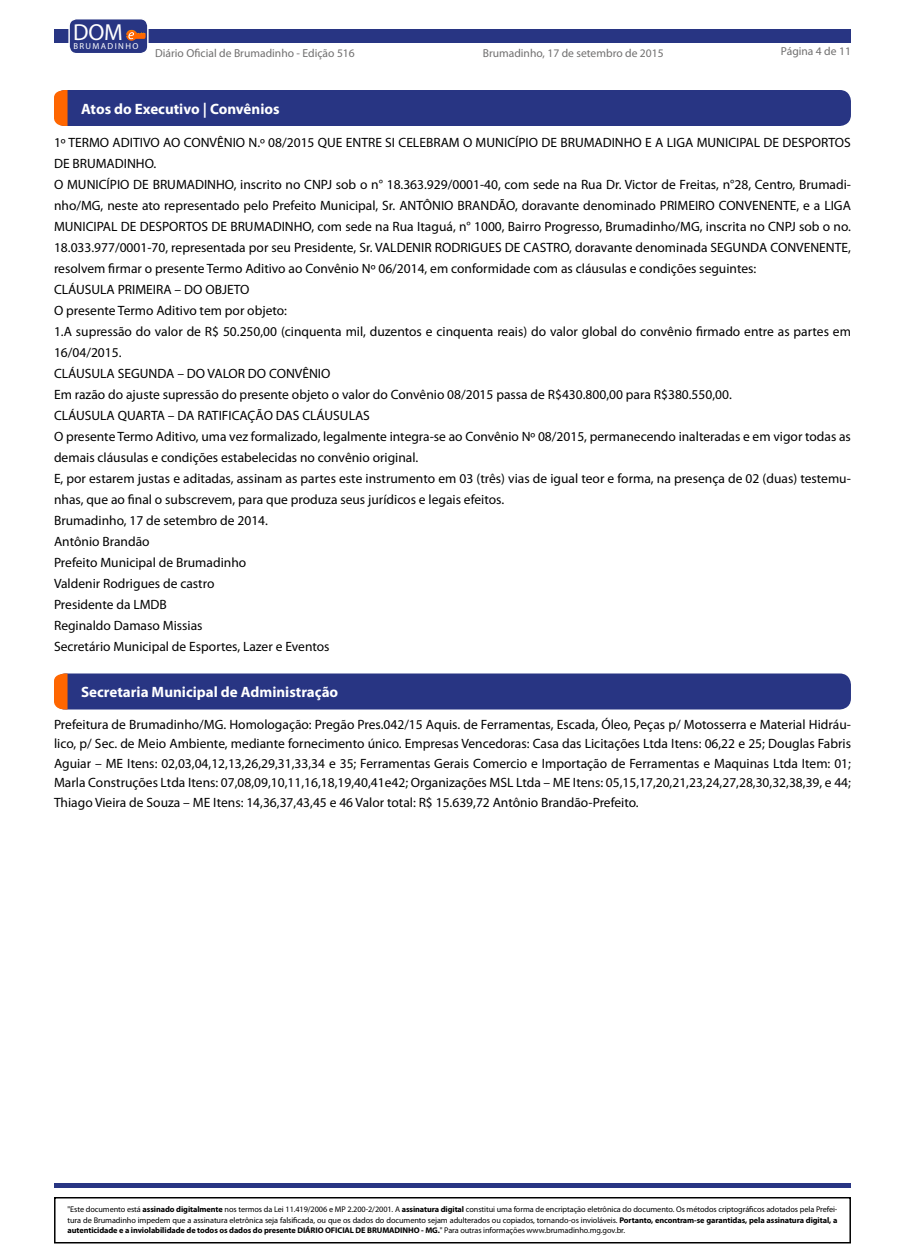
<style>
.page{position:relative;width:905px;height:1260px;background:#fff}
.page>*{position:absolute;margin:0;border:0;box-sizing:border-box;transform-origin:0 0}
.t1{font:23.25px "Myriad Pro";color:#fff}
.t2{font:700 15px "Myriad Pro";color:#fff}
.t3{font:13.5px/21px "Myriad Pro";color:#000}
.t4{font:11.55px "Myriad Pro";color:#706f6f}
.t5{font:8.7px "Myriad Pro";letter-spacing:.16em;color:#fff}
.t6{font:8.25px/10.5px "Myriad Pro";letter-spacing:-.01em;color:#000;text-align:justify}
.s1{font-weight:700}
</style>
<div class="page">
<div style="left:54px;top:29px;width:796px;height:14px;background:#283583"></div>
<hr style="left:55px;top:1184px;width:795px;height:4px;background:#283583">
<div style="left:54px;top:1197px;width:796px;height:47px;border:2px solid #000"></div>
<div style="left:69px;top:19px;width:79px;height:35px;background:#283583;border-radius:8px"></div>
<div style="left:68px;top:18px;width:80px;height:36px;border:1px solid #fff;border-radius:8px"></div>
<svg style="left:126px;top:30px;width:20px;height:11px"></svg>
<div style="left:54px;top:90px;width:796px;height:36px;background:#283583;border-radius:11px"></div>
<svg style="left:54px;top:90px;width:14px;height:36px"></svg>
<div style="left:54px;top:674px;width:796px;height:36px;background:#283583;border-radius:11px"></div>
<svg style="left:54px;top:674px;width:14px;height:36px"></svg>
<h1 class="t1" style="left:73px;top:17px;width:51px">DOM</h1>
<p class="t5" style="left:73px;top:40px;width:66px">BRUMADINHO</p>
<p class="t4" style="left:155px;top:46px;width:201px">Diário Oficial de Brumadinho - Edição 516</p>
<p class="t4" style="left:482px;top:46px;width:182px">Brumadinho, 17 de setembro de 2015</p>
<p class="t4" style="left:781px;top:44px;width:71px">Página 4 de 11</p>
<p class="t2" style="left:81px;top:99px;width:200px">Atos do Executivo | Convênios</p>
<p class="t3" style="left:54px;top:132px;width:798px">1º TERMO ADITIVO AO CONVÊNIO N.º 08/2015 QUE ENTRE SI CELEBRAM O MUNICÍPIO DE BRUMADINHO E A LIGA MUNICIPAL DE DESPORTOS DE BRUMADINHO.<br>O MUNICÍPIO DE BRUMADINHO, inscrito no CNPJ sob o n° 18.363.929/0001-40, com sede na Rua Dr. Victor de Freitas, n°28, Centro, Brumadi&shy;nho/MG, neste ato representado pelo Prefeito Municipal, Sr. ANTÔNIO BRANDÃO, doravante denominado PRIMEIRO CONVENENTE, e a LIGA MUNICIPAL DE DESPORTOS DE BRUMADINHO, com sede na Rua Itaguá, n° 1000, Bairro Progresso, Brumadinho/MG, inscrita no CNPJ sob o no.<br>18.033.977/0001-70, representada por seu Presidente, Sr. VALDENIR RODRIGUES DE CASTRO, doravante denominada SEGUNDA CONVENENTE, resolvem firmar o presente Termo Aditivo ao Convênio Nº 06/2014, em conformidade com as cláusulas e condições seguintes:<br>CLÁUSULA PRIMEIRA – DO OBJETO<br>O presente Termo Aditivo tem por objeto:<br>1.A supressão do valor de R$ 50.250,00 (cinquenta mil, duzentos e cinquenta reais) do valor global do convênio firmado entre as partes em 16/04/2015.<br>CLÁUSULA SEGUNDA – DO VALOR DO CONVÊNIO<br>Em razão do ajuste supressão do presente objeto o valor do Convênio 08/2015 passa de R$430.800,00 para R$380.550,00.<br>CLÁUSULA QUARTA – DA RATIFICAÇÃO DAS CLÁUSULAS<br>O presente Termo Aditivo, uma vez formalizado, legalmente integra-se ao Convênio Nº 08/2015, permanecendo inalteradas e em vigor todas as demais cláusulas e condições estabelecidas no convênio original.<br>E, por estarem justas e aditadas, assinam as partes este instrumento em 03 (três) vias de igual teor e forma, na presença de 02 (duas) testemu&shy;nhas, que ao final o subscrevem, para que produza seus jurídicos e legais efeitos.<br>Brumadinho, 17 de setembro de 2014.<br>Antônio Brandão<br>Prefeito Municipal de Brumadinho<br>Valdenir Rodrigues de castro<br>Presidente da LMDB<br>Reginaldo Damaso Missias<br>Secretário Municipal de Esportes, Lazer e Eventos</p>
<p class="t2" style="left:81px;top:682px;width:259px">Secretaria Municipal de Administração</p>
<p class="t3" style="left:54px;top:715px;width:798px;line-height:19.5px;text-align:justify">Prefeitura de Brumadinho/MG. Homologação: Pregão Pres.042/15 Aquis. de Ferramentas, Escada, Óleo, Peças p/ Motosserra e Material Hidráu&shy;lico, p/ Sec. de Meio Ambiente, mediante fornecimento único. Empresas Vencedoras: Casa das Licitações Ltda Itens: 06,22 e 25; Douglas Fabris Aguiar – ME Itens: 02,03,04,12,13,26,29,31,33,34 e 35; Ferramentas Gerais Comercio e Importação de Ferramentas e Maquinas Ltda Item: 01; Marla Construções Ltda Itens: 07,08,09,10,11,16,18,19,40,41e42; Organizações MSL Ltda – ME Itens: 05,15,17,20,21,23,24,27,28,30,32,38,39, e 44; Thiago Vieira de Souza – ME Itens: 14,36,37,43,45 e 46 Valor total: R$ 15.639,72 Antônio Brandão-Prefeito.</p>
<p class="t6" style="left:68px;top:1204px;width:771px">"Este documento está <span class="s1">assinado digitalmente</span> nos termos da Lei 11.419/2006 e MP 2.200-2/2001. A <span class="s1">assinatura digital</span> constitui uma forma de encriptação eletrônica do documento. Os métodos criptográficos adotados pela Prefei&shy;tura de Brumadinho impedem que a assinatura eletrônica seja falsificada, ou que os dados do documento sejam adulterados ou copiados, tornando-os invioláveis. <span class="s1">Portanto, encontram-se garantidas, pela assinatura digital, a autenticidade e a inviolabilidade de todos os dados do presente DIÁRIO OFICIAL DE BRUMADINHO - MG.</span>" Para outras informações www.brumadinho.mg.gov.br.</p>
</div>
